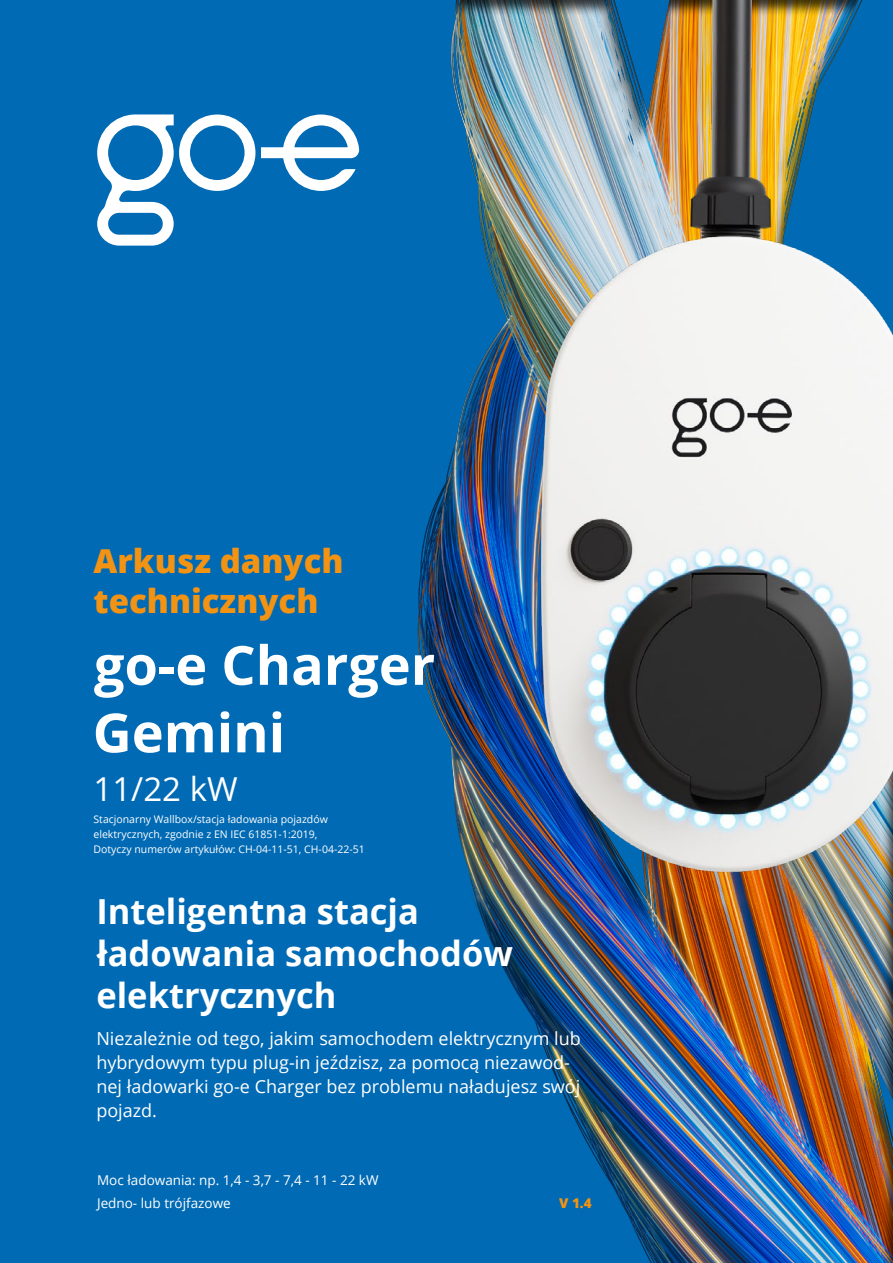
<style>
.page{position:relative;width:893px;height:1263px;background:#006ab4}
.page>*{position:absolute;margin:0;border:0;box-sizing:border-box;transform-origin:0 0}
.t1{font:700 54px/67.5px "Open Sans";color:#fff}
.t2{font:700 34.5px/42px "Open Sans";color:#fff}
.t3{font:800 33px/39.6px "Open Sans";color:#f39313}
.t4{font:33px "Open Sans";color:#fff}
.t5{font:18px/24px "Open Sans";color:#fff}
.t6{font:13.5px/22.5px "Open Sans";color:#fff}
.t7{font:800 13.5px "Open Sans";color:#f39313}
.t8{font:10.5px/15px "Open Sans";color:#fff}
</style>
<div class="page">
<div style="left:140px;top:0;width:753px;height:1263px;background:#000;opacity:.75"></div>
<img style="left:223px;top:0;width:670px;height:978px">
<svg style="left:97px;top:114px;width:158px;height:132px"></svg>
<svg style="left:261px;top:114px;width:98px;height:77px"></svg>
<h3 class="t3" style="left:94px;top:540px;width:252px">Arkusz danych technicznych</h3>
<h1 class="t1" style="left:93px;top:630px;width:344px">go-e Charger<br>Gemini</h1>
<h3 class="t4" style="left:94px;top:766px;width:146px">11/22 kW</h3>
<p class="t8" style="left:94px;top:812px;width:273px">Stacjonarny Wallbox/stacja ładowania pojazdów elektrycznych, zgodnie z EN IEC 61851-1:2019,<br>Dotyczy numerów artykułów: CH-04-11-51, CH-04-22-51</p>
<h2 class="t2" style="left:96px;top:890px;width:418px">Inteligentna stacja ładowania samochodów elektrycznych</h2>
<p class="t5" style="left:96px;top:1025px;width:486px">Niezależnie od tego, jakim samochodem elektrycznym lub hybrydowym typu plug-in jeździsz, za pomocą niezawod&shy;nej ładowarki go-e Charger bez problemu naładujesz swój pojazd.</p>
<p class="t6" style="left:97px;top:1169px;width:283px">Moc ładowania: np. 1,4 - 3,7 - 7,4 - 11 - 22 kW<br>Jedno- lub trójfazowe</p>
<p class="t7" style="left:559px;top:1192px;width:34px">V 1.4</p>
</div>
